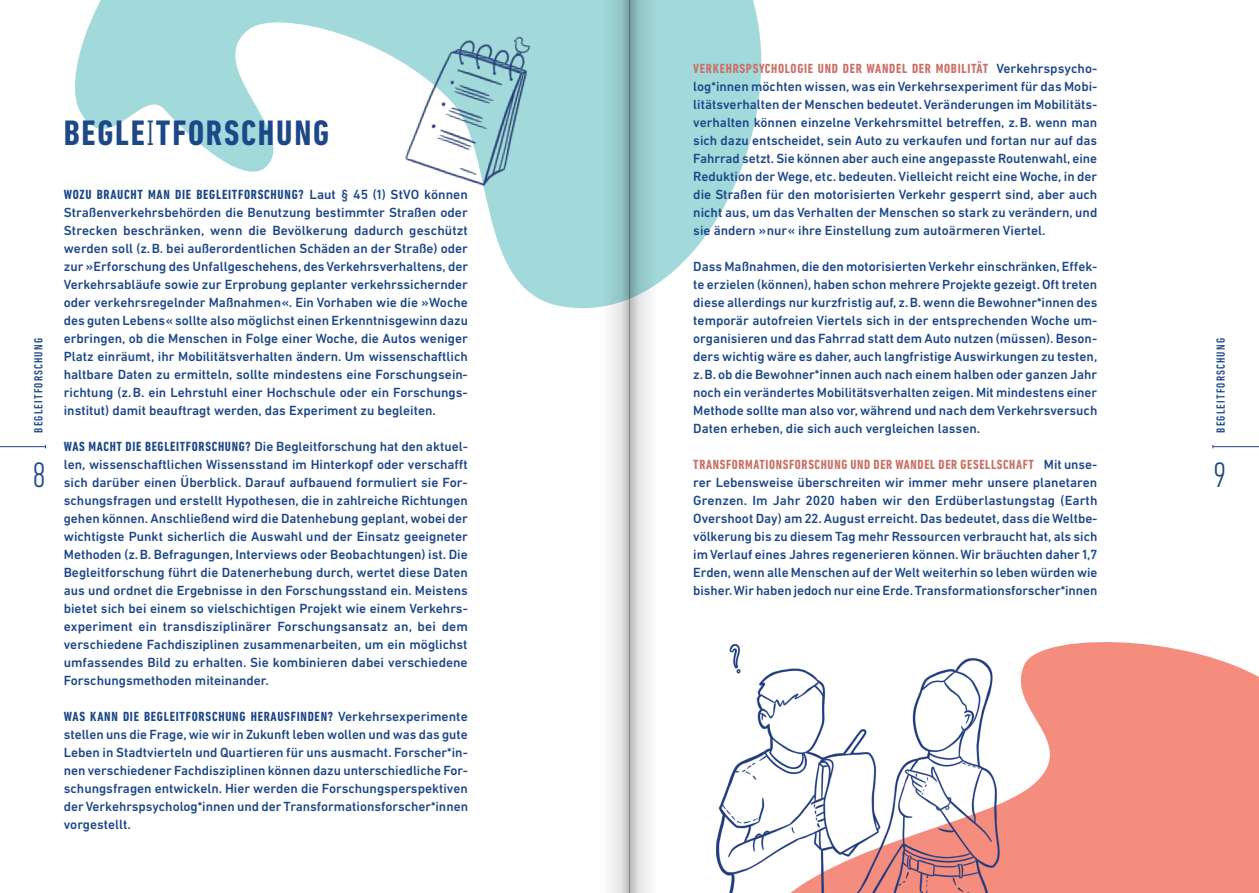
<style>
.page{position:relative;width:1259px;height:893px;background:#fff}
.page>*{position:absolute;margin:0;border:0;box-sizing:border-box;transform-origin:0 0}
.Fließtext{font:700 condensed 36px "DIN Next LT Pro";letter-spacing:.05em;color:#1c4788}
.t1{font:300 condensed 36px "DIN Next LT Pro";color:#1c4788}
.Fließtext-2{font:500 13.5px/18px "DIN Next LT Pro";color:#1c4788;text-align:justify}
.t2{font:500 condensed 12px "DIN Next LT Pro";letter-spacing:.1em;color:#1c4788}
.s1{font-weight:700;font-stretch:condensed;color:#ca6f65}
.s2{font-weight:300}
.s3{font-weight:700;font-stretch:condensed}
</style>
<div class="page">
<hr style="left:0;top:446px;width:46px;height:1px;background:#1c4788">
<hr style="left:1213px;top:446px;width:46px;height:1px;background:#1c4788">
<svg style="left:75px;top:0;width:687px;height:309px"></svg>
<img style="left:380px;top:0;width:222px;height:225px">
<div style="left:1037px;top:642px;width:222px;height:251px;background:#f48d7d"></div>
<img style="left:716px;top:644px;width:321px;height:249px">
<svg style="left:638px;top:0;width:19px;height:893px"></svg>
<svg style="left:602px;top:0;width:19px;height:893px"></svg>
<svg style="left:629px;top:0;width:9px;height:893px"></svg>
<svg style="left:621px;top:0;width:8px;height:893px"></svg>
<p class="Fließtext-2" style="left:693px;top:59px;width:405px"><span class="s1">VERKEHRSPSYCHOLOGIE UND DER WANDEL DER MOBILITÄT</span> Verkehrspsycho&shy;log*innen möchten wissen, was ein Verkehrsexperiment für das Mobi&shy;litätsverhalten der Menschen bedeutet. Veränderungen im Mobilitäts&shy;verhalten können einzelne Verkehrsmittel betreffen, z.B. wenn man sich dazu entscheidet, sein Auto zu verkaufen und fortan nur auf das Fahrrad setzt. Sie können aber auch eine angepasste Routenwahl, eine Reduktion der Wege, etc. bedeuten. Vielleicht reicht eine Woche, in der die Straßen für den motorisierten Verkehr gesperrt sind, aber auch nicht aus, um das Verhalten der Menschen so stark zu verändern, und sie ändern »nur« ihre Einstellung zum autoärmeren Viertel.</p>
<p class="Fließtext-2" style="left:693px;top:257px;width:406px">Dass Maßnahmen, die den motorisierten Verkehr einschränken, Effek&shy;te erzielen (können), haben schon mehrere Projekte gezeigt. Oft treten diese allerdings nur kurzfristig auf, z.B. wenn die Bewohner*innen des temporär autofreien Viertels sich in der entsprechenden Woche um&shy;organisieren und das Fahrrad statt dem Auto nutzen (müssen). Beson&shy;ders wichtig wäre es daher, auch langfristige Auswirkungen zu testen, z.B. ob die Bewohner*innen auch nach einem halben oder ganzen Jahr noch ein verändertes Mobilitätsverhalten zeigen. Mit mindestens einer Methode sollte man also vor, während und nach dem Verkehrsversuch Daten erheben, die sich auch vergleichen lassen.</p>
<p class="Fließtext-2" style="left:693px;top:455px;width:406px"><span class="s1">TRANSFORMATIONSFORSCHUNG UND DER WANDEL DER GESELLSCHAFT</span> Mit unse&shy;rer Lebensweise überschreiten wir immer mehr unsere planetaren Grenzen. Im Jahr 2020 haben wir den Erdüberlastungstag (Earth Overshoot Day) am 22. August erreicht. Das bedeutet, dass die Weltbe&shy;völkerung bis zu diesem Tag mehr Ressourcen verbraucht hat, als sich im Verlauf eines Jahres regenerieren können. Wir bräuchten daher 1,7<br>Erden, wenn alle Menschen auf der Welt weiterhin so leben würden wie bisher. Wir haben jedoch nur eine Erde. Transformationsforscher*innen</p>
<p class="Fließtext" style="left:64px;top:113px;width:267px">BEGLE<span class="s2">I</span>TFORSCHUNG</p>
<p class="Fließtext-2" style="left:64px;top:185px;width:406px"><span class="s3">WOZU BRAUCHT MAN DIE BEGLEITFORSCHUNG?</span> Laut § 45 (1) StVO können Straßenverkehrsbehörden die Benutzung bestimmter Straßen oder Strecken beschränken, wenn die Bevölkerung dadurch geschützt werden soll (z.B. bei außerordentlichen Schäden an der Straße) oder zur »Erforschung des Unfallgeschehens, des Verkehrsverhaltens, der Verkehrsabläufe sowie zur Erprobung geplanter verkehrssichernder oder verkehrsregelnder Maßnahmen«. Ein Vorhaben wie die »Woche des guten Lebens« sollte also möglichst einen Erkenntnisgewinn dazu erbringen, ob die Menschen in Folge einer Woche, die Autos weniger Platz einräumt, ihr Mobilitätsverhalten ändern. Um wissenschaftlich haltbare Daten zu ermitteln, sollte mindestens eine Forschungsein&shy;richtung (z.B. ein Lehrstuhl einer Hochschule oder ein Forschungs&shy;institut) damit beauftragt werden, das Experiment zu begleiten.</p>
<p class="Fließtext-2" style="left:64px;top:437px;width:406px"><span class="s3">WAS MACHT DIE BEGLEITFORSCHUNG?</span> Die Begleitforschung hat den aktuel&shy;len, wissenschaftlichen Wissensstand im Hinterkopf oder verschafft sich darüber einen Überblick. Darauf aufbauend formuliert sie For&shy;schungsfragen und erstellt Hypothesen, die in zahlreiche Richtungen gehen können. Anschließend wird die Datenhebung geplant, wobei der wichtigste Punkt sicherlich die Auswahl und der Einsatz geeigneter Methoden (z.B. Befragungen, Interviews oder Beobachtungen) ist. Die Begleitforschung führt die Datenerhebung durch, wertet diese Daten aus und ordnet die Ergebnisse in den Forschungsstand ein. Meistens bietet sich bei einem so vielschichtigen Projekt wie einem Verkehrs&shy;experiment ein transdisziplinärer Forschungsansatz an, bei dem verschiedene Fachdisziplinen zusammenarbeiten, um ein möglichst umfassendes Bild zu erhalten. Sie kombinieren dabei verschiedene Forschungsmethoden miteinander.</p>
<p class="Fließtext-2" style="left:64px;top:707px;width:406px"><span class="s3">WAS KANN DIE BEGLEITFORSCHUNG HERAUSFINDEN?</span> Verkehrsexperimente stellen uns die Frage, wie wir in Zukunft leben wollen und was das gute Leben in Stadtvierteln und Quartieren für uns ausmacht. Forscher*in&shy;nen verschiedener Fachdisziplinen können dazu unterschiedliche For&shy;schungsfragen entwickeln. Hier werden die Forschungsperspektiven der Verkehrspsycholog*innen und der Transformationsforscher*innen vorgestellt.</p>
<p class="t2" style="left:32px;top:433px;width:96px;rotate:-90deg">BEGLEITFORSCHUNG</p>
<p class="t2" style="left:1213px;top:433px;width:96px;rotate:-90deg">BEGLEITFORSCHUNG</p>
<h1 class="t1" style="left:33px;top:455px;width:15px">8</h1>
<h1 class="t1" style="left:1213px;top:455px;width:15px">9</h1>
</div>
